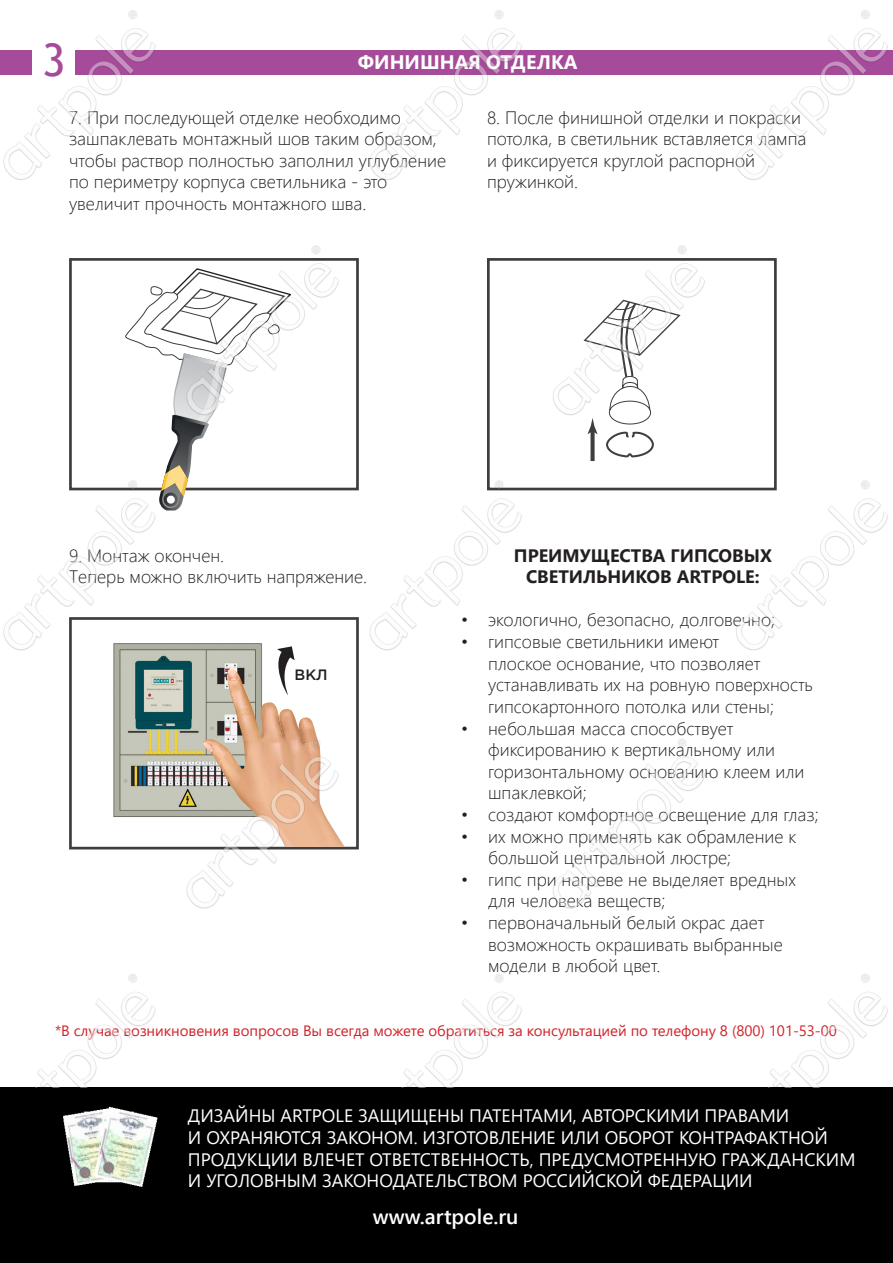
<style>
.page{position:relative;width:893px;height:1263px;background:#fff}
.page>*{position:absolute;margin:0;border:0;box-sizing:border-box;transform-origin:0 0}
.t1{font:45px "Trebuchet MS";color:#a64b9a}
.t2{font:600 21px "Segoe UI";color:#fff}
.t3{font:700 19.5px "Segoe UI";color:#fff}
.t4{font:300 18px/21.6px "Segoe UI";color:#231f20}
.t5{font:18px/21.6px "Segoe UI";color:#fff}
.t6{font:700 18px/21.6px "Segoe UI";color:#231f20;text-align:center}
.t7{font:15px "Segoe UI";letter-spacing:-.005em;color:#d1232a}
.t8{font:500 15px "Gotham Pro";color:#231f20}
</style>
<div class="page">
<div style="left:0;top:1087px;width:893px;height:176px;background:#000"></div>
<img style="left:63px;top:1106px;width:95px;height:82px">
<img style="left:0;top:10px;width:892px;height:1077px">
<p class="t1" style="left:42px;top:31px;width:25px">3</p>
<p class="t3" style="left:358px;top:44px;width:221px">ФИНИШНАЯ ОТДЕЛКА</p>
<p class="t4" style="left:69px;top:105px;width:379px">7. При последующей отделке необходимо зашпаклевать монтажный шов таким образом, чтобы раствор полностью заполнил углубление по периметру корпуса светильника - это увеличит прочность монтажного шва.</p>
<p class="t4" style="left:487px;top:105px;width:321px">8. После финишной отделки и покраски потолка, в светильник вставляется лампа и фиксируется круглой распорной пружинкой.</p>
<p class="t4" style="left:69px;top:543px;width:157px">9. Монтаж окончен.</p>
<p class="t4" style="left:69px;top:564px;width:300px">Теперь можно включить напряжение.</p>
<p class="t8" style="left:295px;top:666px;width:35px">ВКЛ</p>
<p class="t6" style="left:514px;top:543px;width:259px">ПРЕИМУЩЕСТВА ГИПСОВЫХ<br>СВЕТИЛЬНИКОВ ARTPOLE:</p>
<p class="t4" style="left:461px;top:607px;width:315px">• экологично, безопасно, долговечно;</p>
<p class="t4" style="left:488px;top:629px;width:326px;text-indent:-27px">• гипсовые светильники имеют<br>плоское основание, что позволяет устанавливать их на ровную поверхность гипсокартонного потолка или стены;</p>
<p class="t4" style="left:488px;top:715px;width:318px;text-indent:-27px">• небольшая масса способствует фиксированию к вертикальному или горизонтальному основанию клеем или шпаклевкой;</p>
<p class="t4" style="left:461px;top:802px;width:359px">• создают комфортное освещение для глаз;</p>
<p class="t4" style="left:488px;top:823px;width:310px;text-indent:-27px">• их можно применять как обрамление к большой центральной люстре;</p>
<p class="t4" style="left:488px;top:867px;width:309px;text-indent:-27px">• гипс при нагреве не выделяет вредных для человека веществ;</p>
<p class="t4" style="left:488px;top:910px;width:296px;text-indent:-27px">• первоначальный белый окрас дает возможность окрашивать выбранные модели в любой цвет.</p>
<p class="t7" style="left:55px;top:1017px;width:783px">*В случае возникновения вопросов Вы всегда можете обратиться за консультацией по телефону 8 (800) 101-53-00</p>
<p class="t5" style="left:188px;top:1103px;width:642px">ДИЗАЙНЫ ARTPOLE ЗАЩИЩЕНЫ ПАТЕНТАМИ, АВТОРСКИМИ ПРАВАМИ<br>И ОХРАНЯЮТСЯ ЗАКОНОМ. ИЗГОТОВЛЕНИЕ ИЛИ ОБОРОТ КОНТРАФАКТНОЙ</p>
<p class="t5" style="left:188px;top:1147px;width:669px">ПРОДУКЦИИ ВЛЕЧЕТ ОТВЕТСТВЕННОСТЬ, ПРЕДУСМОТРЕННУЮ ГРАЖДАНСКИМ</p>
<p class="t5" style="left:188px;top:1168px;width:566px">И УГОЛОВНЫМ ЗАКОНОДАТЕЛЬСТВОМ РОССИЙСКОЙ ФЕДЕРАЦИИ</p>
<p class="t2" style="left:373px;top:1197px;width:147px">www.artpole.ru</p>
</div>
